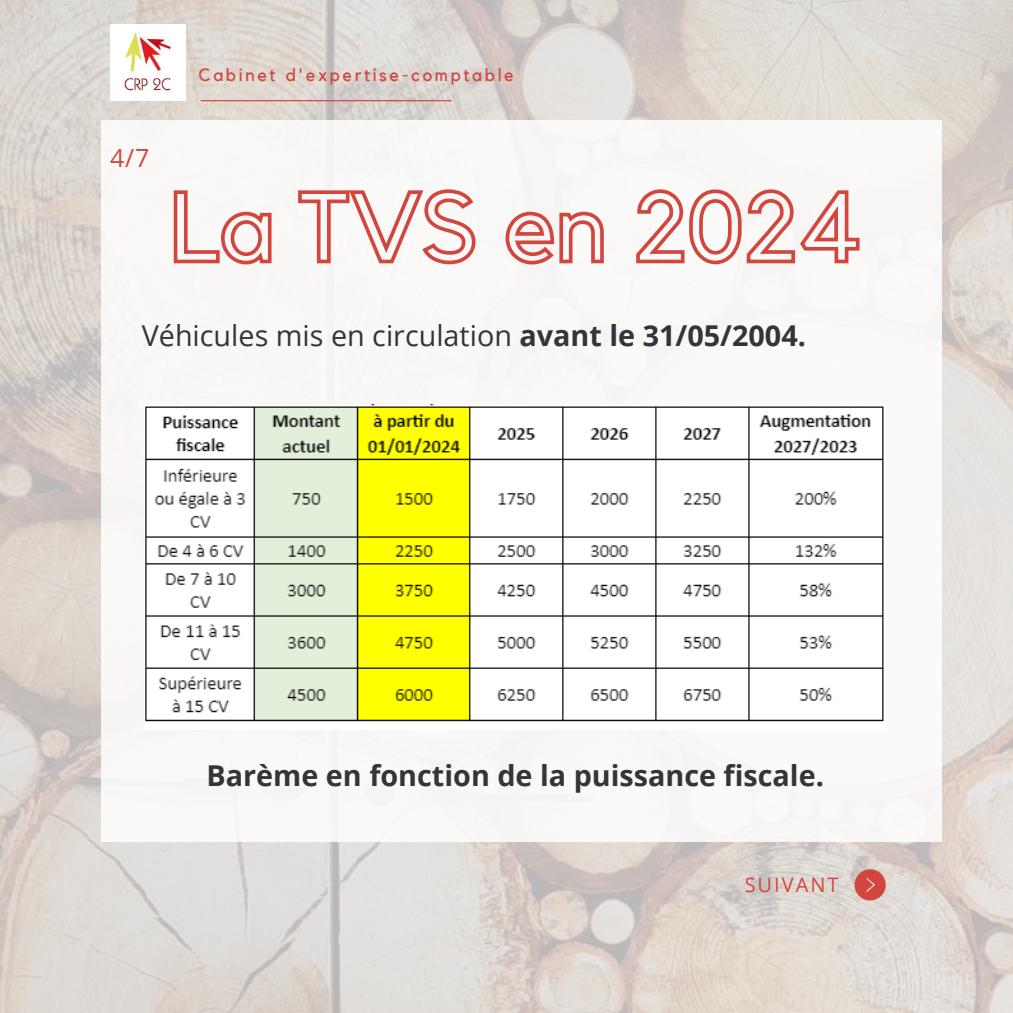
<style>
.page{position:relative;width:1013px;height:1013px;background:#fff}
.page>*{position:absolute;margin:0;border:0;box-sizing:border-box;transform-origin:0 0}
.t1{font:28.75px "Open Sans";color:#343439}
.t2{font:700 28.75px "Open Sans";color:#343439}
.t3{font:25px "Open Sans";color:#d2463e}
.t4{font:20px "Open Sans";letter-spacing:.1em;color:#d2463e}
.t5{font:17.75px "Kollektif";letter-spacing:.15em;color:#d2463e}
.s1{font-weight:700}
</style>
<div class="page">
<img style="left:0;top:0;width:1012px;height:1012px">
<div style="left:101px;top:120px;width:840px;height:721px;background:#faf9f7"></div>
<svg style="left:854px;top:869px;width:31px;height:31px"></svg>
<img style="left:145px;top:404px;width:739px;height:318px">
<svg style="left:173px;top:189px;width:687px;height:76px"></svg>
<hr style="left:201px;top:100px;width:251px;height:1px;background:#d2463e">
<img style="left:110px;top:24px;width:76px;height:76px">
<p class="t3" style="left:110px;top:140px;width:41px">4/7</p>
<p class="t5" style="left:198px;top:67px;width:317px">Cabinet d'expertise-comptable</p>
<p class="t1" style="left:142px;top:315px;width:665px">Véhicules mis en circulation <span class="s1">avant le 31/05/2004.</span></p>
<p class="t2" style="left:206px;top:755px;width:619px">Barème en fonction de la puissance fiscale.</p>
<p class="t4" style="left:744px;top:870px;width:95px">SUIVANT</p>
</div>
